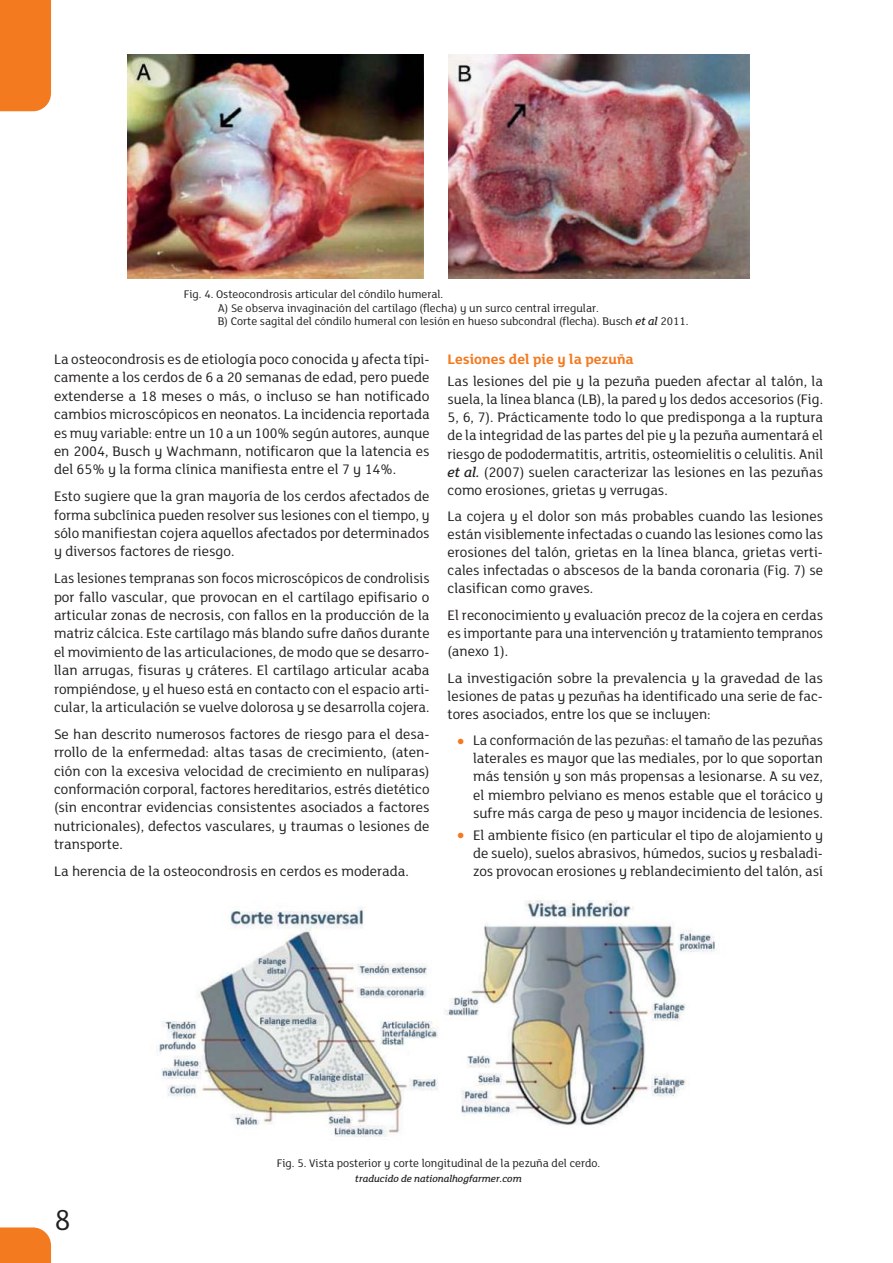
<style>
.page{position:relative;width:893px;height:1263px;background:#fff}
.page>*{position:absolute;margin:0;border:0;box-sizing:border-box;transform-origin:0 0}
.t1{font:31.5px "FS Lola Regular";color:#221f1f}
.t2{font:15px/18.5px "FS Lola Regular";color:#221f1f;text-align:justify}
.t3{font:15px "FS Lola Bold Regular";color:#f47a1f}
.t4{font:12px/13.8px "FS Lola Regular";color:#221f1f}
.t5{font:10.5px "FS Lola Medium Italic Regular";color:#221f1f}
.s1{font-family:"FS Lola Medium Italic Regular"}
.s2{font-size:27px;color:#f47a1f}
</style>
<div class="page">
<div style="left:0;top:0;width:51px;height:111px;background:#f47a1f"></div>
<div style="left:0;top:1227px;width:51px;height:36px;background:#f47a1f"></div>
<img style="left:127px;top:54px;width:296px;height:225px">
<img style="left:449px;top:54px;width:301px;height:225px">
<img style="left:157px;top:900px;width:558px;height:237px">
<p class="t4" style="left:218px;top:287px;width:472px;text-indent:-34px">Fig. 4. Osteocondrosis articular del cóndilo humeral.<br>A) Se observa invaginación del cartílago (flecha) y un surco central irregular.<br>B) Corte sagital del cóndilo humeral con lesión en hueso subcondral (flecha). Busch <span class="s1">et al</span> 2011.</p>
<p class="t2" style="left:54px;top:350px;width:377px">La osteocondrosis es de etiología poco conocida y afecta típi&shy;camente a los cerdos de 6 a 20 semanas de edad, pero puede extenderse a 18 meses o más, o incluso se han notificado cambios microscópicos en neonatos. La incidencia reportada es muy variable: entre un 10 a un 100% según autores, aunque en 2004, Busch y Wachmann, notificaron que la latencia es del 65% y la forma clínica manifiesta entre el 7 y 14%.</p>
<p class="t2" style="left:54px;top:487px;width:377px">Esto sugiere que la gran mayoría de los cerdos afectados de forma subclínica pueden resolver sus lesiones con el tiempo, y sólo manifiestan cojera aquellos afectados por determinados y diversos factores de riesgo.</p>
<p class="t2" style="left:54px;top:570px;width:377px">Las lesiones tempranas son focos microscópicos de condrolisis por fallo vascular, que provocan en el cartílago epifisario o articular zonas de necrosis, con fallos en la producción de la matriz cálcica. Este cartílago más blando sufre daños durante el movimiento de las articulaciones, de modo que se desarro&shy;llan arrugas, fisuras y cráteres. El cartílago articular acaba rompiéndose, y el hueso está en contacto con el espacio arti&shy;cular, la articulación se vuelve dolorosa y se desarrolla cojera.</p>
<p class="t2" style="left:54px;top:725px;width:377px">Se han descrito numerosos factores de riesgo para el desa&shy;rrollo de la enfermedad: altas tasas de crecimiento, (aten&shy;ción con la excesiva velocidad de crecimiento en nulíparas) conformación corporal, factores hereditarios, estrés dietético (sin encontrar evidencias consistentes asociados a factores nutricionales), defectos vasculares, y traumas o lesiones de transporte.</p>
<p class="t2" style="left:54px;top:862px;width:356px">La herencia de la osteocondrosis en cerdos es moderada.</p>
<p class="t3" style="left:447px;top:352px;width:188px">Lesiones del pie y la pezuña</p>
<p class="t2" style="left:447px;top:373px;width:377px;line-height:18px">Las lesiones del pie y la pezuña pueden afectar al talón, la suela, la línea blanca (LB), la pared y los dedos accesorios (Fig.<br>5, 6, 7). Prácticamente todo lo que predisponga a la ruptura de la integridad de las partes del pie y la pezuña aumentará el riesgo de pododermatitis, artritis, osteomielitis o celulitis. Anil <span class="s1">et al.</span> (2007) suelen caracterizar las lesiones en las pezuñas como erosiones, grietas y verrugas.</p>
<p class="t2" style="left:447px;top:508px;width:377px;line-height:18px">La cojera y el dolor son más probables cuando las lesiones están visiblemente infectadas o cuando las lesiones como las erosiones del talón, grietas en la línea blanca, grietas verti&shy;cales infectadas o abscesos de la banda coronaria (Fig. 7) se clasifican como graves.</p>
<p class="t2" style="left:447px;top:607px;width:377px;line-height:18px">El reconocimiento y evaluación precoz de la cojera en cerdas es importante para una intervención y tratamiento tempranos (anexo 1).</p>
<p class="t2" style="left:447px;top:669px;width:377px;line-height:18px">La investigación sobre la prevalencia y la gravedad de las lesiones de patas y pezuñas ha identificado una serie de fac&shy;tores asociados, entre los que se incluyen:</p>
<p class="t2" style="left:473px;top:732px;width:352px;line-height:18px;text-indent:-17px"><span class="s2">•</span> La conformación de las pezuñas: el tamaño de las pezuñas laterales es mayor que las mediales, por lo que soportan más tensión y son más propensas a lesionarse. A su vez, el miembro pelviano es menos estable que el torácico y sufre más carga de peso y mayor incidencia de lesiones.</p>
<p class="t2" style="left:473px;top:826px;width:351px;line-height:18px;text-indent:-17px"><span class="s2">•</span> El ambiente físico (en particular el tipo de alojamiento y de suelo), suelos abrasivos, húmedos, sucios y resbaladi&shy;zos provocan erosiones y reblandecimiento del talón, así</p>
<h1 class="t1" style="left:54px;top:1204px;width:18px">8</h1>
<p class="t4" style="left:277px;top:1157px;width:325px">Fig. 5. Vista posterior y corte longitudinal de la pezuña del cerdo.</p>
<p class="t5" style="left:355px;top:1175px;width:168px">traducido de nationalhogfarmer.com</p>
</div>
